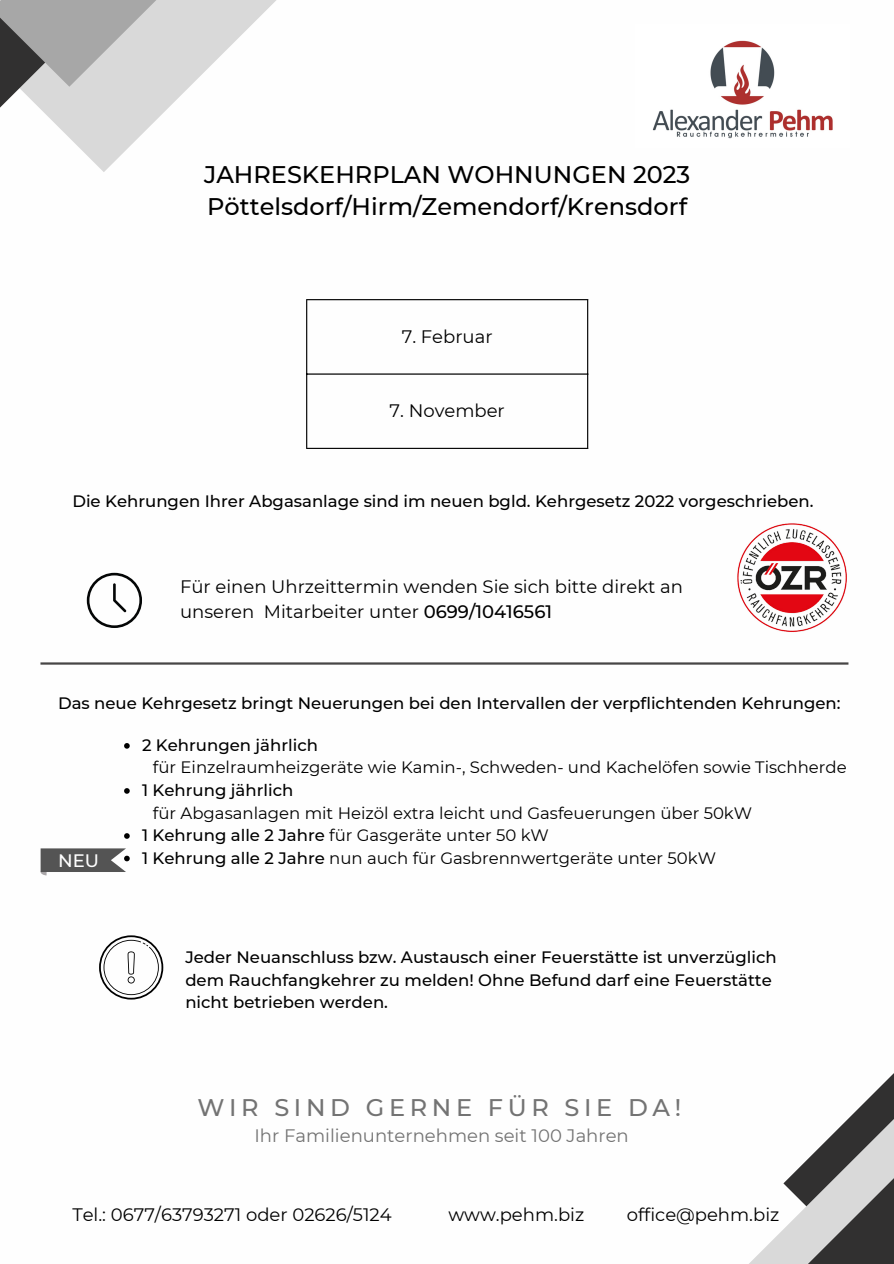
<style>
.page{position:relative;width:894px;height:1264px;background:#fff}
.page>*{position:absolute;margin:0;border:0;box-sizing:border-box;transform-origin:0 0}
.t1{font:500 24px/32.7px "Montserrat";color:#000}
.t2{font:500 24px "Montserrat";letter-spacing:.195em;color:#737373}
.t3{font:18px/24.8px "Montserrat";color:#000}
.t4{font:18px "Montserrat";color:#737373}
.t5{font:500 18px "Montserrat";color:#fefefe}
.t6{font:500 16.5px/22.5px "Montserrat";color:#000}
.t7{font:16.5px/22.5px "Montserrat";color:#000}
.s1{font-weight:500}
</style>
<div class="page">
<svg style="left:70px;top:0;width:206px;height:172px"></svg>
<svg style="left:0;top:0;width:173px;height:138px;background:#bfbfbf"></svg>
<svg style="left:750px;top:1074px;width:143px;height:189px"></svg>
<img style="left:652px;top:40px;width:181px;height:99px">
<hr style="left:306px;top:300px;width:1px;height:148px;background:#000">
<hr style="left:587px;top:300px;width:1px;height:148px;background:#000">
<hr style="left:306px;top:299px;width:282px;height:1px;background:#000">
<hr style="left:306px;top:373px;width:282px;height:1px;background:#000">
<hr style="left:306px;top:448px;width:282px;height:1px;background:#000">
<svg style="left:87px;top:573px;width:55px;height:55px"></svg>
<hr style="left:40px;top:662px;width:808px;height:2px;background:#474646">
<svg style="left:99px;top:935px;width:64px;height:64px"></svg>
<img style="left:737px;top:523px;width:110px;height:109px">
<svg style="left:124px;top:743px;width:6px;height:5px"></svg>
<svg style="left:124px;top:788px;width:6px;height:5px"></svg>
<svg style="left:124px;top:833px;width:6px;height:5px"></svg>
<svg style="left:41px;top:848px;width:89px;height:27px"></svg>
<h1 class="t1" style="left:204px;top:158px;width:487px">JAHRESKEHRPLAN WOHNUNGEN 2023<br>Pöttelsdorf/Hirm/Zemendorf/Krensdorf</h1>
<p class="t3" style="left:401px;top:324px;width:92px">7. Februar</p>
<p class="t3" style="left:389px;top:398px;width:117px">7. November</p>
<p class="t6" style="left:72px;top:489px;width:742px">Die Kehrungen Ihrer Abgasanlage sind im neuen bgld. Kehrgesetz 2022 vorgeschrieben.</p>
<p class="t3" style="left:180px;top:574px;width:504px">Für einen Uhrzeittermin wenden Sie sich bitte direkt an unseren Mitarbeiter unter <span class="s1">0699/10416561</span></p>
<p class="t6" style="left:58px;top:692px;width:783px">Das neue Kehrgesetz bringt Neuerungen bei den Intervallen der verpflichtenden Kehrungen:</p>
<p class="t6" style="left:142px;top:733px;width:177px">2 Kehrungen jährlich</p>
<p class="t6" style="left:142px;top:778px;width:153px">1 Kehrung jährlich</p>
<p class="t7" style="left:142px;top:823px;width:575px"><span class="s1">1 Kehrung alle 2 Jahre</span> für Gasgeräte unter 50 kW<br><span class="s1">1 Kehrung alle 2 Jahre</span> nun auch für Gasbrennwertgeräte unter 50kW</p>
<p class="t7" style="left:153px;top:756px;width:695px">für Einzelraumheizgeräte wie Kamin-, Schweden- und Kachelöfen sowie Tischherde</p>
<p class="t7" style="left:153px;top:801px;width:600px">für Abgasanlagen mit Heizöl extra leicht und Gasfeuerungen über 50kW</p>
<p class="t5" style="left:58px;top:849px;width:42px">NEU</p>
<p class="t6" style="left:185px;top:946px;width:592px">Jeder Neuanschluss bzw. Austausch einer Feuerstätte ist unverzüglich dem Rauchfangkehrer zu melden! Ohne Befund darf eine Feuerstätte nicht betrieben werden.</p>
<h1 class="t2" style="left:197px;top:1092px;width:485px">WIR SIND GERNE FÜR SIE DA!</h1>
<p class="t4" style="left:254px;top:1124px;width:376px">Ihr Familienunternehmen seit 100 Jahren</p>
<p class="t3" style="left:72px;top:1201px;width:321px">Tel.: 0677/63793271 oder 02626/5124</p>
<p class="t3" style="left:448px;top:1201px;width:137px">www.pehm.biz</p>
<p class="t3" style="left:626px;top:1201px;width:154px">office@pehm.biz</p>
</div>
